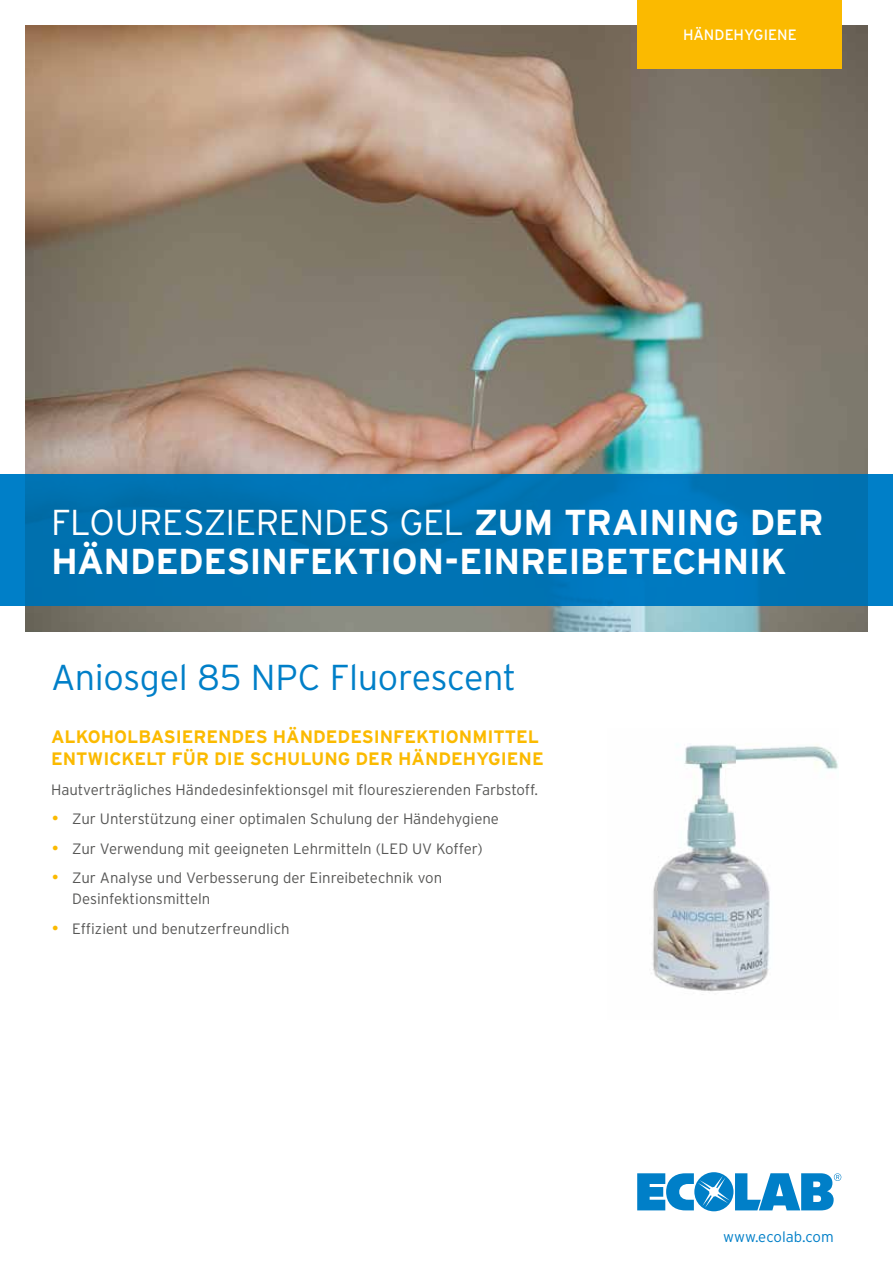
<style>
.page{position:relative;width:893px;height:1263px;background:#fff}
.page>*{position:absolute;margin:0;border:0;box-sizing:border-box;transform-origin:0 0}
.t1{font:700 36px/39px "Interstate";letter-spacing:-.015em;color:#fff}
.t2{font:300 36px "Interstate";letter-spacing:-.01em;color:#007fc8}
.t3{font:700 18px/22.5px "Interstate";color:#fbba00}
.t4{font:300 15px/21px "Interstate";color:#575756}
.t5{font:300 15px "Interstate";color:#007fc8}
.t6{font:15px "Interstate";color:#fff}
.s1{font-weight:300}
.s2{color:#fbba00}
</style>
<div class="page">
<img style="left:26px;top:26px;width:841px;height:605px">
<div style="left:638px;top:0;width:204px;height:68px;background:#fbba00"></div>
<div style="left:0;top:474px;width:893px;height:132px;background:linear-gradient(to right,#0072b0,#0076ba)"></div>
<svg style="left:637px;top:1172px;width:204px;height:39px"></svg>
<img style="left:652px;top:745px;width:187px;height:248px">
<p class="t6" style="left:683px;top:26px;width:115px">HÄNDEHYGIENE</p>
<h1 class="t1" style="left:51px;top:502px;width:774px"><span class="s1">FLOURESZIERENDES GEL</span> ZUM TRAINING DER<br>HÄNDEDESINFEKTION-EINREIBETECHNIK</h1>
<h1 class="t2" style="left:51px;top:657px;width:467px">Aniosgel 85 NPC Fluorescent</h1>
<p class="t3" style="left:51px;top:725px;width:494px">ALKOHOLBASIERENDES HÄNDEDESINFEKTIONMITTEL<br>ENTWICKELT FÜR DIE SCHULUNG DER HÄNDEHYGIENE</p>
<p class="t4" style="left:51px;top:779px;width:489px">Hautverträgliches Händedesinfektionsgel mit floureszierenden Farbstoff.</p>
<p class="t4" style="left:51px;top:808px;width:450px"><span class="s2">•</span> Zur Unterstützung einer optimalen Schulung der Händehygiene</p>
<p class="t4" style="left:51px;top:838px;width:433px"><span class="s2">•</span> Zur Verwendung mit geeigneten Lehrmitteln (LED UV Koffer)</p>
<p class="t4" style="left:72px;top:867px;width:371px;text-indent:-21px"><span class="s2">•</span> Zur Analyse und Verbesserung der Einreibetechnik von<br>Desinfektionsmitteln</p>
<p class="t4" style="left:51px;top:918px;width:240px"><span class="s2">•</span> Effizient und benutzerfreundlich</p>
<p class="t5" style="left:723px;top:1228px;width:112px">www.ecolab.com</p>
</div>
